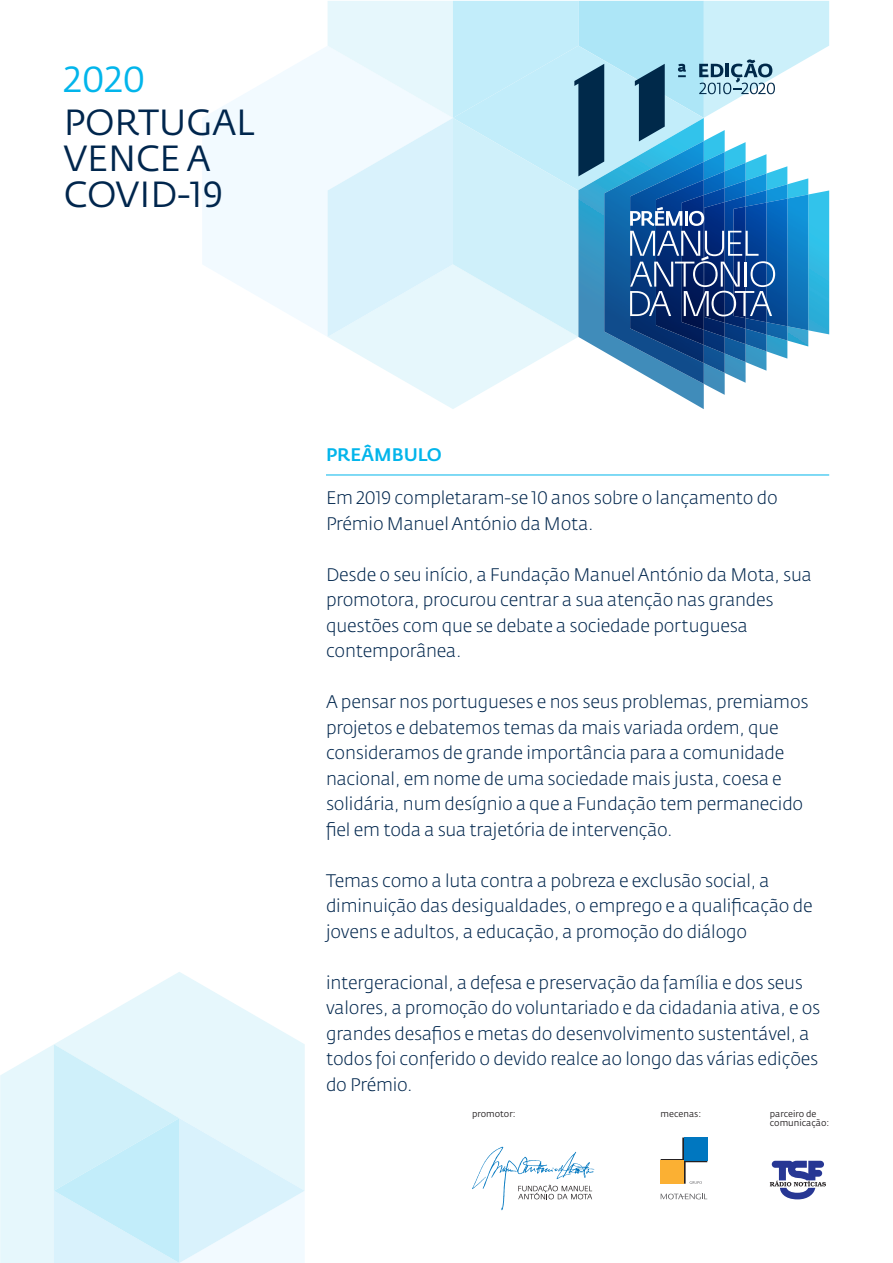
<style>
.page{position:relative;width:893px;height:1263px;background:#fff}
.page>*{position:absolute;margin:0;border:0;box-sizing:border-box;transform-origin:0 0}
.t1{font:36px "Fedra Sans Std";color:#00264d}
.t2{font:36px "Fedra Sans Std";color:#02b5eb}
.t3{font:25.2px/25.2px "Fedra Sans Std";color:#00264d}
.t4{font:25.2px "Fedra Sans Std";color:#02b5eb}
.t5{font:300 18px/25.5px "Fedra Sans Std";letter-spacing:-.01em;color:#00264d}
.t6{font:500 18px "Fedra Sans Std";color:#02b5eb}
.t7{font:9px/9px "Fedra Sans Std";color:#231f20}
</style>
<div class="page">
<svg style="left:202px;top:88px;width:53px;height:206px;fill:#f2faff"></svg>
<svg style="left:55px;top:972px;width:249px;height:72px;fill:#ecf8fc"></svg>
<svg style="left:0;top:1044px;width:305px;height:219px;background:#dcf3fb"></svg>
<svg style="left:255px;top:1px;width:574px;height:408px"></svg>
<svg style="left:661px;top:1194px;width:46px;height:5px"></svg>
<svg style="left:661px;top:1137px;width:46px;height:47px"></svg>
<svg style="left:472px;top:1147px;width:123px;height:63px"></svg>
<hr style="left:326px;top:475px;width:503px;height:1px;background:#02b5eb">
<svg style="left:770px;top:1161px;width:56px;height:38px"></svg>
<div style="left:772px;top:1161px;width:21px;height:7px;background:#273794;border-radius:4px"></div>
<h2 class="t4" style="left:66px;top:59px;width:58px">2020</h2>
<p class="t2" style="left:64px;top:57px;width:83px">2020</p>
<h2 class="t3" style="left:64px;top:103px;width:135px">PORTUGAL<br>VENCE A<br>COVID-19</h2>
<p class="t1" style="left:64px;top:100px;width:192px">PORTUGAL</p>
<p class="t1" style="left:64px;top:136px;width:148px">VENCE A</p>
<p class="t1" style="left:64px;top:172px;width:161px">COVID-19</p>
<p class="t6" style="left:326px;top:443px;width:117px">PREÂMBULO</p>
<p class="t5" style="left:326px;top:485px;width:453px">Em 2019 completaram-se 10 anos sobre o lançamento do<br>Prémio Manuel António da Mota.</p>
<p class="t5" style="left:326px;top:562px;width:487px">Desde o seu início, a Fundação Manuel António da Mota, sua promotora, procurou centrar a sua atenção nas grandes questões com que se debate a sociedade portuguesa contemporânea.</p>
<p class="t5" style="left:326px;top:689px;width:484px">A pensar nos portugueses e nos seus problemas, premiamos projetos e debatemos temas da mais variada ordem, que consideramos de grande importância para a comunidade nacional, em nome de uma sociedade mais justa, coesa e solidária, num desígnio a que a Fundação tem permanecido fiel em toda a sua trajetória de intervenção.</p>
<p class="t5" style="left:326px;top:868px;width:488px">Temas como a luta contra a pobreza e exclusão social, a diminuição das desigualdades, o emprego e a qualificação de jovens e adultos, a educação, a promoção do diálogo</p>
<p class="t5" style="left:326px;top:970px;width:496px">intergeracional, a defesa e preservação da família e dos seus valores, a promoção do voluntariado e da cidadania ativa, e os grandes desafios e metas do desenvolvimento sustentável, a todos foi conferido o devido realce ao longo das várias edições do Prémio.</p>
<p class="t7" style="left:472px;top:1109px;width:45px">promotor:</p>
<p class="t7" style="left:770px;top:1109px;width:61px">parceiro de comunicação:</p>
<p class="t7" style="left:661px;top:1109px;width:42px">mecenas:</p>
</div>
